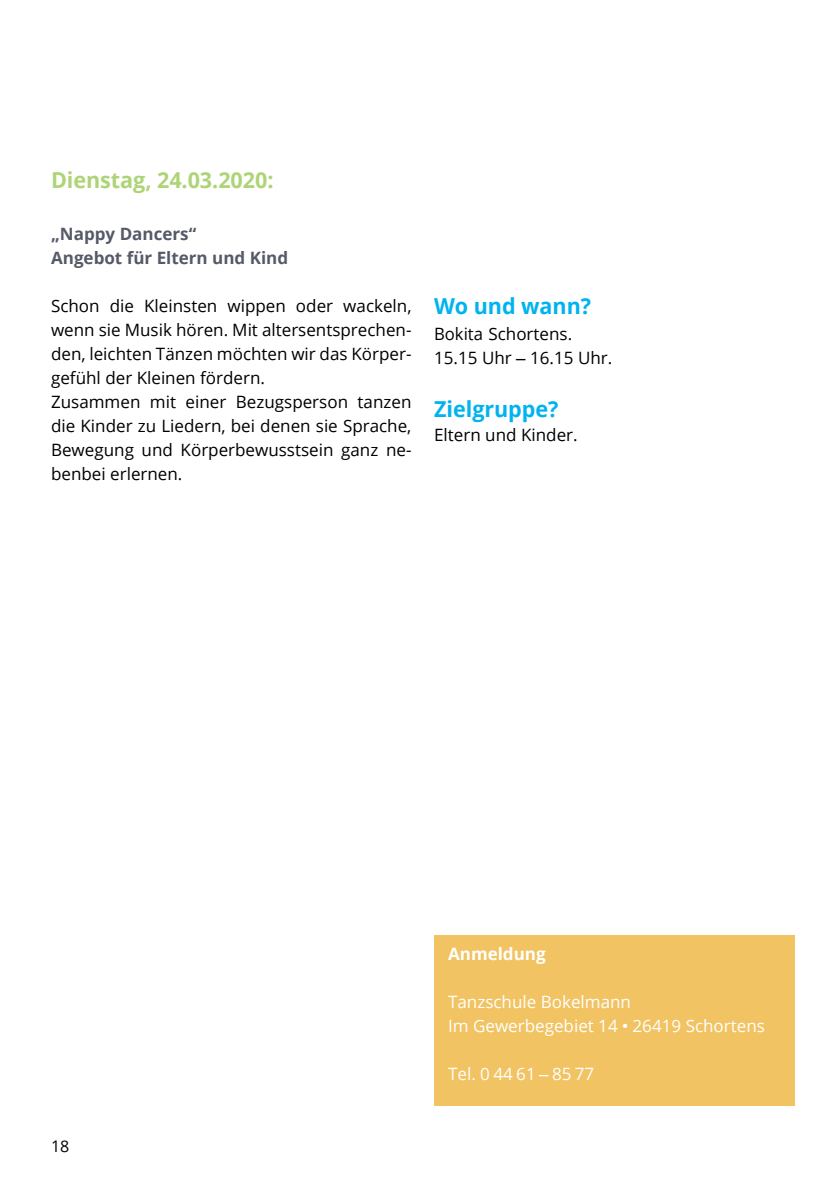
<style>
.page{position:relative;width:840px;height:1191px;background:#fff}
.page>*{position:absolute;margin:0;border:0;box-sizing:border-box;transform-origin:0 0}
.t1{font:700 22px "Open Sans";letter-spacing:-.005em;color:#00b3f0}
.t2{font:700 22px "Open Sans";letter-spacing:-.005em;color:#aed477}
.t3{font:17px/24px "Open Sans";color:#000}
.t4{font:17px/24px "Open Sans";color:#fff}
.t5{font:700 17px/24px "Open Sans";color:#565967}
.t6{font:700 17px "Open Sans";color:#fff}
.t7{font:16px "Open Sans";color:#000}
.s1{font-family:"Arial"}
</style>
<div class="page">
<div style="left:434px;top:935px;width:360px;height:171px;background:#f2c362"></div>
<p class="t2" style="left:51px;top:165px;width:224px">Dienstag, 24.03.2020:</p>
<p class="t5" style="left:51px;top:221px;width:238px">„Nappy Dancers“<br>Angebot für Eltern und Kind</p>
<p class="t3" style="left:51px;top:293px;width:362px">Schon die Kleinsten wippen oder wackeln, wenn sie Musik hören. Mit altersentsprechen&shy;den, leichten Tänzen möchten wir das Körper&shy;gefühl der Kleinen fördern.<br>Zusammen mit einer Bezugsperson tanzen die Kinder zu Liedern, bei denen sie Sprache, Bewegung und Körperbewusstsein ganz ne&shy;benbei erlernen.</p>
<p class="t1" style="left:434px;top:290px;width:158px">Wo und wann?</p>
<p class="t3" style="left:434px;top:322px;width:179px">Bokita Schortens.<br>15.15 Uhr <span class="s1">–</span> 16.15 Uhr.</p>
<p class="t1" style="left:434px;top:394px;width:126px">Zielgruppe?</p>
<p class="t3" style="left:434px;top:423px;width:145px">Eltern und Kinder.</p>
<p class="t7" style="left:51px;top:1135px;width:20px">18</p>
<p class="t6" style="left:448px;top:942px;width:99px">Anmeldung</p>
<p class="t4" style="left:448px;top:989px;width:318px">Tanzschule Bokelmann<br>Im Gewerbegebiet 14 <span class="s1">•</span> 26419 Schortens</p>
<p class="t4" style="left:448px;top:1061px;width:148px">Tel. 0 44 61 <span class="s1">–</span> 85 77</p>
</div>
